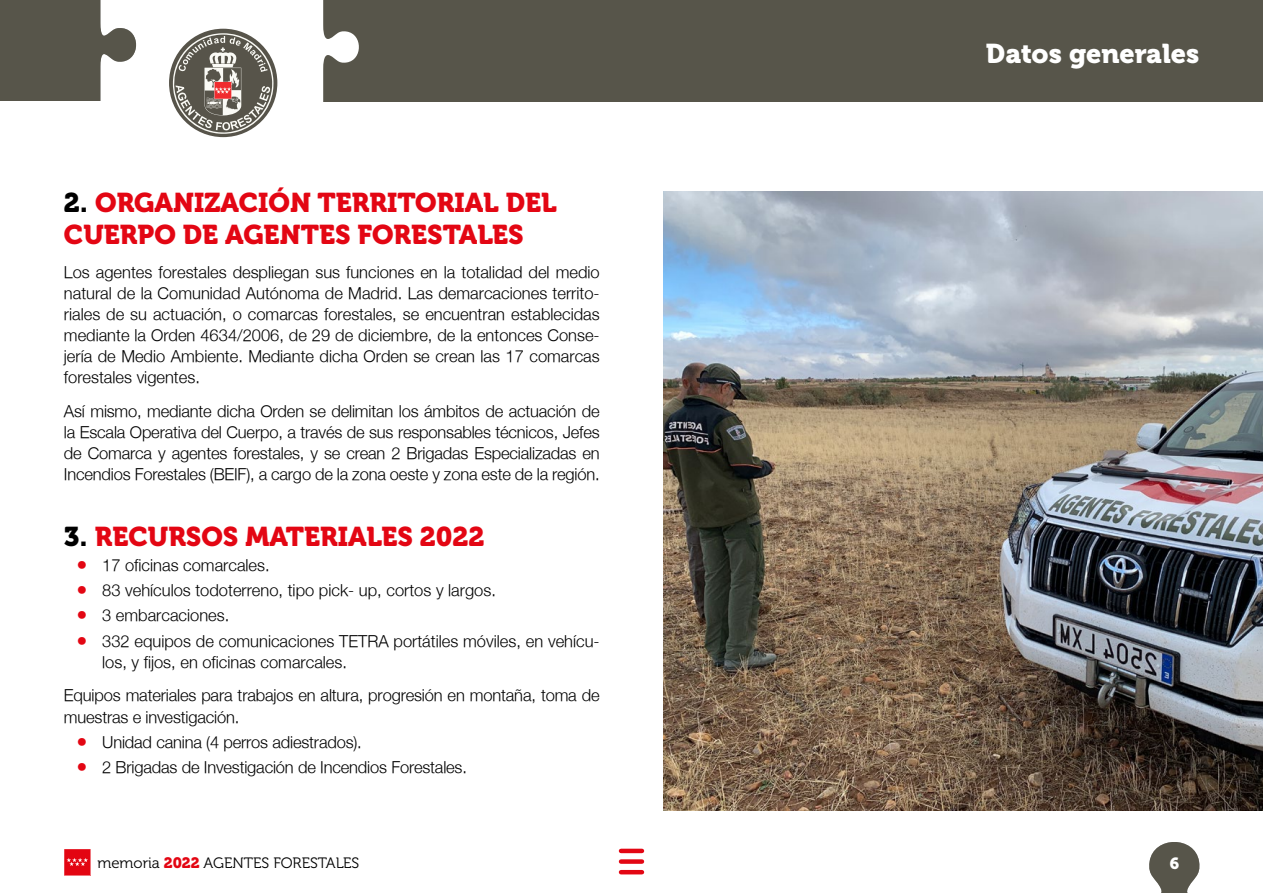
<style>
.page{position:relative;width:1263px;height:893px;background:#fff}
.page>*{position:absolute;margin:0;border:0;box-sizing:border-box;transform-origin:0 0}
.t1{font:33px "Museo 900";color:#fff}
.t2{font:27px/32.4px "Museo 900";color:#e30613}
.t3{font:27px "Museo 900";color:#fff}
.t4{font:300 16.5px/21px "Helvetica Neue";color:#000;text-align:justify}
.t5{font:16.05px "Museo 900";color:#fff}
.t6{font:15px "Museo 300";color:#000}
.s1{color:#000}
.s2{font-family:"Museo 900";font-weight:400;font-size:21px;color:#e30613}
.s3{font-family:"Museo 900";color:#e30613}
</style>
<div class="page">
<svg style="left:0;top:0;width:137px;height:101px"></svg>
<svg style="left:1149px;top:842px;width:51px;height:51px"></svg>
<svg style="left:64px;top:849px;width:27px;height:27px"></svg>
<div style="left:311px;top:0;width:952px;height:101px;background:#57554a"></div>
<hr style="left:621px;top:849px;width:21px;height:4px;background:#e30613">
<div style="left:621px;top:859px;width:21px;height:5px;background:#e30613"></div>
<hr style="left:621px;top:870px;width:21px;height:4px;background:#e30613">
<svg style="left:173px;top:0;width:190px;height:138px"></svg>
<img style="left:663px;top:191px;width:600px;height:620px">
<h2 class="t2" style="left:64px;top:186px;width:494px"><span class="s1">2.</span> ORGANIZACIÓN TERRITORIAL DEL<br>CUERPO DE AGENTES FORESTALES</h2>
<p class="t4" style="left:64px;top:261px;width:537px">Los agentes forestales despliegan sus funciones en la totalidad del medio natural de la Comunidad Autónoma de Madrid. Las demarcaciones territo&shy;riales de su actuación, o comarcas forestales, se encuentran establecidas mediante la Orden 4634/2006, de 29 de diciembre, de la entonces Conse&shy;jería de Medio Ambiente. Mediante dicha Orden se crean las 17 comarcas forestales vigentes.</p>
<p class="t4" style="left:64px;top:400px;width:537px">Así mismo, mediante dicha Orden se delimitan los ámbitos de actuación de la Escala Operativa del Cuerpo, a través de sus responsables técnicos, Jefes de Comarca y agentes forestales, y se crean 2 Brigadas Especializadas en Incendios Forestales (BEIF), a cargo de la zona oeste y zona este de la región.</p>
<h2 class="t2" style="left:64px;top:520px;width:422px"><span class="s1">3.</span> RECURSOS MATERIALES 2022</h2>
<p class="t4" style="left:77px;top:554px;width:195px"><span class="s2">•</span> 17 oficinas comarcales.</p>
<p class="t4" style="left:77px;top:579px;width:421px"><span class="s2">•</span> 83 vehículos todoterreno, tipo pick- up, cortos y largos.</p>
<p class="t4" style="left:77px;top:605px;width:154px"><span class="s2">•</span> 3 embarcaciones.</p>
<p class="t4" style="left:102px;top:630px;width:499px;text-indent:-26px"><span class="s2">•</span> 332 equipos de comunicaciones TETRA portátiles móviles, en vehícu&shy;los, y fijos, en oficinas comarcales.</p>
<p class="t4" style="left:64px;top:685px;width:537px">Equipos materiales para trabajos en altura, progresión en montaña, toma de muestras e investigación.</p>
<p class="t4" style="left:77px;top:731px;width:287px"><span class="s2">•</span> Unidad canina (4 perros adiestrados).</p>
<p class="t4" style="left:77px;top:756px;width:392px"><span class="s2">•</span> 2 Brigadas de Investigación de Incendios Forestales.</p>
<p class="t6" style="left:97px;top:854px;width:263px">memoria <span class="s3">2022</span> AGENTES FORESTALES</p>
<h1 class="t1" style="left:797px;top:32px;width:404px">Datos, información 2022</h1>
<h2 class="t3" style="left:986px;top:38px;width:215px">Datos generales</h2>
<p class="t5" style="left:1170px;top:854px;width:11px">6</p>
</div>
